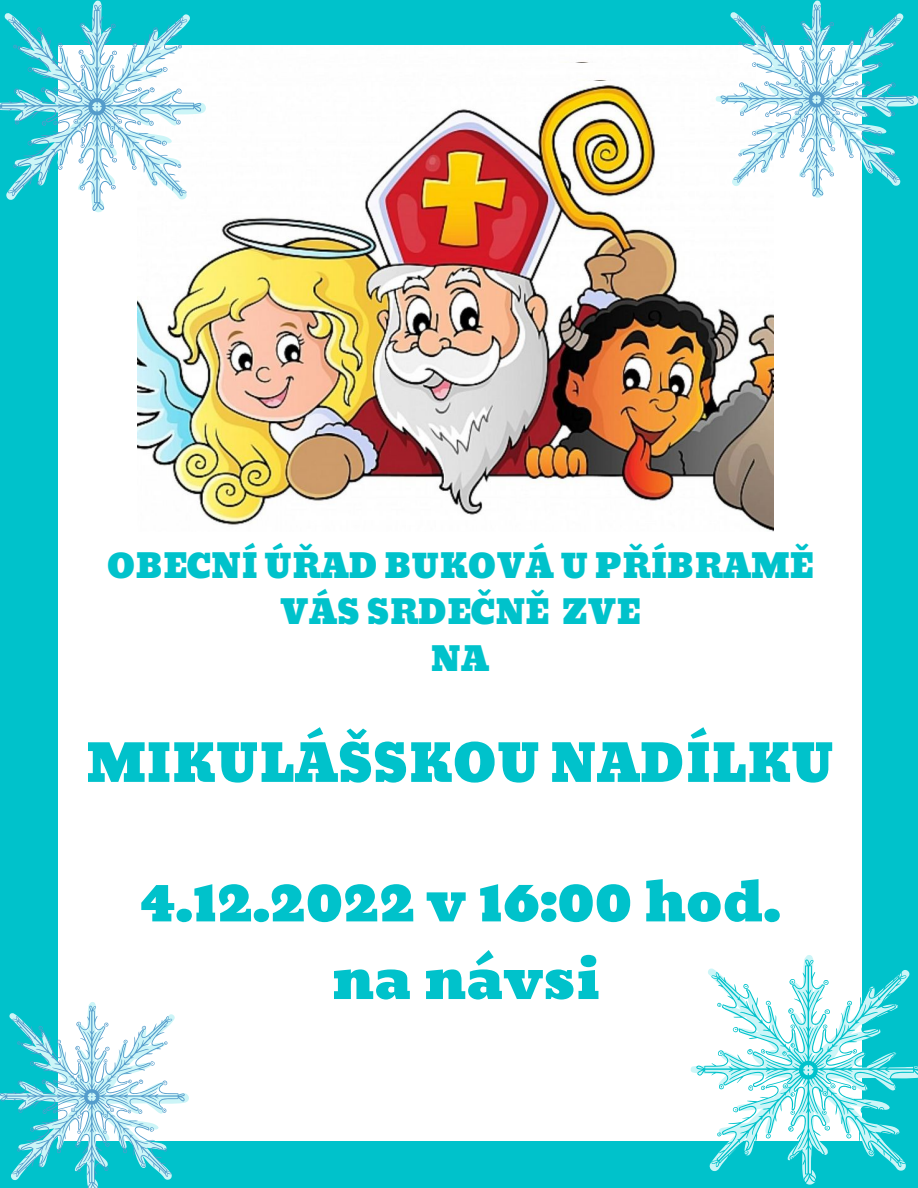
<style>
.page{position:relative;width:918px;height:1188px;background:#00c2cb}
.page>*{position:absolute;margin:0;border:0;box-sizing:border-box;transform-origin:0 0}
.t1{font:55.5px/77.7px "Bevan";color:#00c2cb;text-align:center}
.t2{font:51px "Bevan";color:#00c2cb}
.t3{font:33px/46.2px "Bevan";color:#00c2cb;text-align:center}
</style>
<div class="page">
<div style="left:59px;top:45px;width:803px;height:1096px;background:#fff"></div>
<img style="left:138px;top:85px;width:635px;height:446px">
<svg style="left:0;top:1001px;width:189px;height:187px"></svg>
<svg style="left:696px;top:959px;width:222px;height:224px"></svg>
<svg style="left:715px;top:0;width:203px;height:198px"></svg>
<svg style="left:58px;top:0;width:148px;height:213px"></svg>
<svg style="left:0;top:5px;width:201px;height:206px"></svg>
<p class="t3" style="left:107px;top:544px;width:707px">OBECNÍ ÚŘAD BUKOVÁ U PŘÍBRAMĚ<br>VÁS SRDEČNĚ ZVE<br>NA</p>
<h2 class="t2" style="left:86px;top:723px;width:749px">MIKULÁŠSKOU NADÍLKU</h2>
<h1 class="t1" style="left:140px;top:863px;width:642px">4.12.2022 v 16:00 hod. na návsi</h1>
</div>
